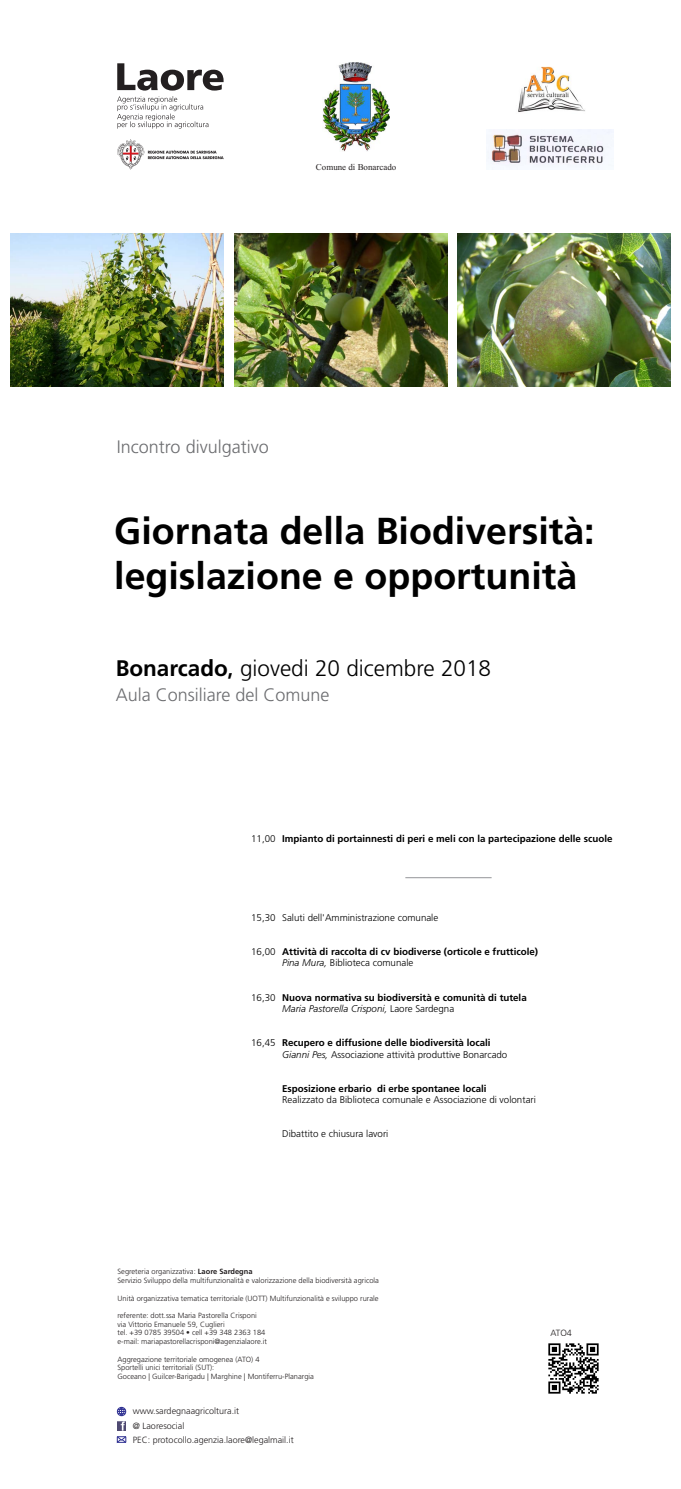
<style>
.page{position:relative;width:681px;height:1489px;background:#fff}
.page>*{position:absolute;margin:0;border:0;box-sizing:border-box;transform-origin:0 0}
.t1{font:700 37.5px/44.4px "Frutiger LT Std";color:#000}
.t2{font:300 22.5px "Frutiger LT Std";color:#000}
.t3{font:300 18px "Frutiger LT Std";color:#6c6d70}
.t4{font:700 9.75px/11.4px "Frutiger LT Std";color:#000}
.t5{font:300 9.75px "Frutiger LT Std";color:#000}
.t6{font:300 9px/15.2px "Frutiger LT Std";color:#231f20}
.t7{font:8.93px "Times New Roman";color:#231f20}
.t8{font:300 7.5px/8.7px "Frutiger LT Std";color:#231f20}
.s1{font-weight:700}
.s2{font-weight:700;font-stretch:condensed}
.s3{font-weight:300}
.s4{font-weight:300;font-style:italic}
</style>
<div class="page">
<svg style="left:117px;top:139px;width:106px;height:31px"></svg>
<svg style="left:117px;top:63px;width:106px;height:66px"></svg>
<svg style="left:116px;top:1406px;width:11px;height:23px"></svg>
<svg style="left:117px;top:1436px;width:10px;height:6px"></svg>
<img style="left:548px;top:1343px;width:51px;height:51px">
<img style="left:457px;top:234px;width:213px;height:153px">
<img style="left:11px;top:234px;width:212px;height:153px">
<img style="left:234px;top:234px;width:213px;height:153px">
<hr style="left:405px;top:877px;width:86px;height:1px;background:#939598">
<img style="left:486px;top:130px;width:127px;height:37px">
<img style="left:518px;top:66px;width:67px;height:46px">
<img style="left:322px;top:63px;width:67px;height:88px">
<p class="t7" style="left:316px;top:164px;width:82px">Comune di Bonarcado</p>
<h3 class="t3" style="left:117px;top:439px;width:153px">Incontro divulgativo</h3>
<h1 class="t1" style="left:114px;top:512px;width:482px">Giornata della Biodiversità: legislazione e opportunità</h1>
<h2 class="t2" style="left:116px;top:659px;width:377px"><span class="s1">Bonarcado</span><span class="s2">,</span> giovedi 20 dicembre 2018</h2>
<h3 class="t3" style="left:116px;top:687px;width:215px">Aula Consiliare del Comune</h3>
<h3 class="t4" style="left:251px;top:833px;width:362px"><span class="s3">11,00</span> Impianto di portainnesti di peri e meli con la partecipazione delle scuole</h3>
<h3 class="t5" style="left:251px;top:913px;width:189px">15,30 Saluti dell'Amministrazione comunale</h3>
<h3 class="t4" style="left:282px;top:946px;width:257px;text-indent:-31px"><span class="s3">16,00</span> Attività di raccolta di cv biodiverse (orticole e frutticole)<br><span class="s4">Pina Mura,</span> <span class="s3">Biblioteca comunale</span></h3>
<h3 class="t4" style="left:282px;top:992px;width:246px;text-indent:-31px"><span class="s3">16,30</span> Nuova normativa su biodiversità e comunità di tutela<br><span class="s4">Maria Pastorella Crisponi,</span> <span class="s3">Laore Sardegna</span></h3>
<h3 class="t4" style="left:282px;top:1038px;width:227px">Recupero e diffusione delle biodiversità locali<br><span class="s4">Gianni Pes,</span> <span class="s3">Associazione attività produttive Bonarcado</span></h3>
<h3 class="t4" style="left:282px;top:1083px;width:206px">Esposizione erbario di erbe spontanee locali</h3>
<h3 class="t5" style="left:282px;top:1095px;width:255px">Realizzato da Biblioteca comunale e Associazione di volontari</h3>
<h3 class="t5" style="left:282px;top:1129px;width:108px">Dibattito e chiusura lavori</h3>
<h3 class="t5" style="left:251px;top:1038px;width:26px">16,45</h3>
<p class="t8" style="left:117px;top:1267px;width:263px">Segreteria organizzativa: <span class="s1">Laore Sardegna<br></span>Servizio Sviluppo della multifunzionalità e valorizzazione della biodiversità agricola</p>
<p class="t8" style="left:117px;top:1294px;width:262px">Unità organizzativa tematica territoriale (UOTT) Multifunzionalità e sviluppo rurale</p>
<p class="t8" style="left:117px;top:1311px;width:151px">referente: dott.ssa Maria Pastorella Crisponi via Vittorio Emanuele 59, Cuglieri<br>tel. +39 0785 39504 • cell +39 348 2363 184 e-mail: mariapastorellacrisponi@agenzialaore.it</p>
<p class="t8" style="left:117px;top:1355px;width:198px">Aggregazione territoriale omogenea (ATO) 4<br>Sportelli unici territoriali (SUT):<br>Goceano | Guilcer-Barigadu | Marghine | Montiferru-Planargia</p>
<p class="t6" style="left:133px;top:1403px;width:108px">www.sardegnaagricoltura.it @ Laoresocial</p>
<p class="t6" style="left:133px;top:1432px;width:162px">PEC: protocollo.agenzia.laore@legalmail.it</p>
<p class="t6" style="left:550px;top:1325px;width:23px">ATO4</p>
</div>
